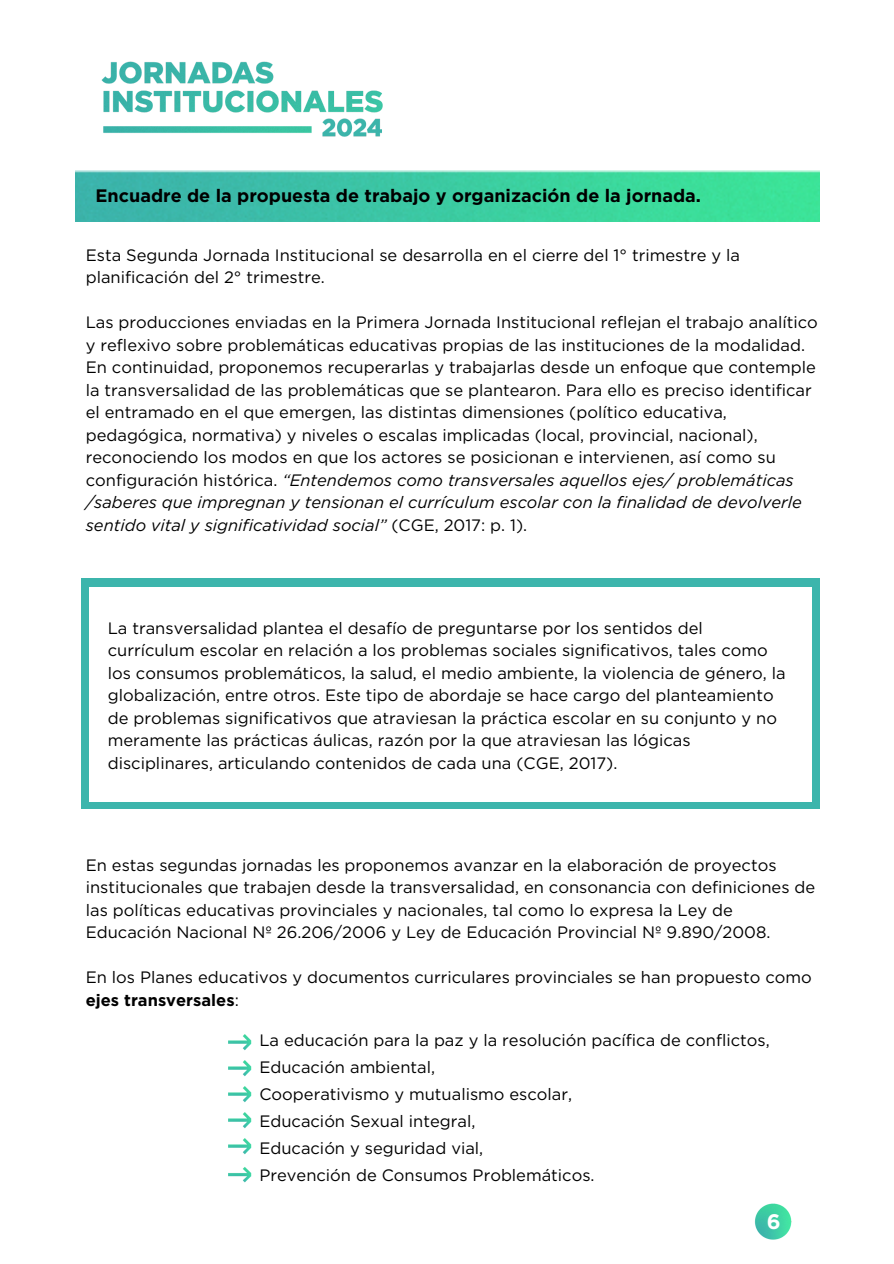
<style>
.page{position:relative;width:894px;height:1264px;background:#fff}
.page>*{position:absolute;margin:0;border:0;box-sizing:border-box;transform-origin:0 0}
.t1{font:700 21px "Gotham";color:#fff}
.t2{font:700 18px "Gotham";color:#000}
.t3{font:16.5px/22.5px "Gotham";color:#000}
.s1{font-style:italic}
.s2{font-weight:700}
</style>
<div class="page">
<img style="left:754px;top:1203px;width:37px;height:36px">
<img style="left:101px;top:61px;width:282px;height:76px">
<img style="left:76px;top:171px;width:742px;height:51px">
<div style="left:81px;top:579px;width:738px;height:230px;background:#3cb5ac"></div>
<div style="left:89px;top:587px;width:722px;height:214px;background:#fff"></div>
<img style="left:228px;top:1034px;width:24px;height:17px">
<img style="left:228px;top:1060px;width:24px;height:17px">
<img style="left:228px;top:1086px;width:24px;height:17px">
<img style="left:228px;top:1112px;width:24px;height:17px">
<img style="left:228px;top:1138px;width:24px;height:17px">
<img style="left:228px;top:1167px;width:24px;height:16px">
<p class="t2" style="left:95px;top:185px;width:607px">Encuadre de la propuesta de trabajo y organización de la jornada.</p>
<p class="t3" style="left:86px;top:244px;width:655px">Esta Segunda Jornada Institucional se desarrolla en el cierre del 1° trimestre y la planificación del 2° trimestre.</p>
<p class="t3" style="left:86px;top:311px;width:733px">Las producciones enviadas en la Primera Jornada Institucional reflejan el trabajo analítico y reflexivo sobre problemáticas educativas propias de las instituciones de la modalidad.<br>En continuidad, proponemos recuperarlas y trabajarlas desde un enfoque que contemple la transversalidad de las problemáticas que se plantearon. Para ello es preciso identificar el entramado en el que emergen, las distintas dimensiones (político educativa, pedagógica, normativa) y niveles o escalas implicadas (local, provincial, nacional), reconociendo los modos en que los actores se posicionan e intervienen, así como su configuración histórica. <span class="s1">“Entendemos como transversales aquellos ejes/ problemáticas /saberes que impregnan y tensionan el currículum escolar con la finalidad de devolverle sentido vital y significatividad social”</span> (CGE, 2017: p. 1).</p>
<p class="t3" style="left:108px;top:616px;width:679px">La transversalidad plantea el desafío de preguntarse por los sentidos del currículum escolar en relación a los problemas sociales significativos, tales como los consumos problemáticos, la salud, el medio ambiente, la violencia de género, la globalización, entre otros. Este tipo de abordaje se hace cargo del planteamiento de problemas significativos que atraviesan la práctica escolar en su conjunto y no meramente las prácticas áulicas, razón por la que atraviesan las lógicas disciplinares, articulando contenidos de cada una (CGE, 2017).</p>
<p class="t3" style="left:86px;top:853px;width:730px">En estas segundas jornadas les proponemos avanzar en la elaboración de proyectos institucionales que trabajen desde la transversalidad, en consonancia con definiciones de las políticas educativas provinciales y nacionales, tal como lo expresa la Ley de Educación Nacional Nº 26.206/2006 y Ley de Educación Provincial Nº 9.890/2008.</p>
<p class="t3" style="left:86px;top:965px;width:727px">En los Planes educativos y documentos curriculares provinciales se han propuesto como <span class="s2">ejes transversales</span>:</p>
<p class="t3" style="left:259px;top:1028px;width:512px">La educación para la paz y la resolución pacífica de conflictos,</p>
<p class="t3" style="left:259px;top:1055px;width:177px">Educación ambiental,</p>
<p class="t3" style="left:259px;top:1082px;width:314px">Cooperativismo y mutualismo escolar,</p>
<p class="t3" style="left:259px;top:1109px;width:217px">Educación Sexual integral,</p>
<p class="t3" style="left:259px;top:1136px;width:225px">Educación y seguridad vial,</p>
<p class="t3" style="left:259px;top:1163px;width:336px">Prevención de Consumos Problemáticos.</p>
<p class="t1" style="left:766px;top:1208px;width:15px">6</p>
</div>
